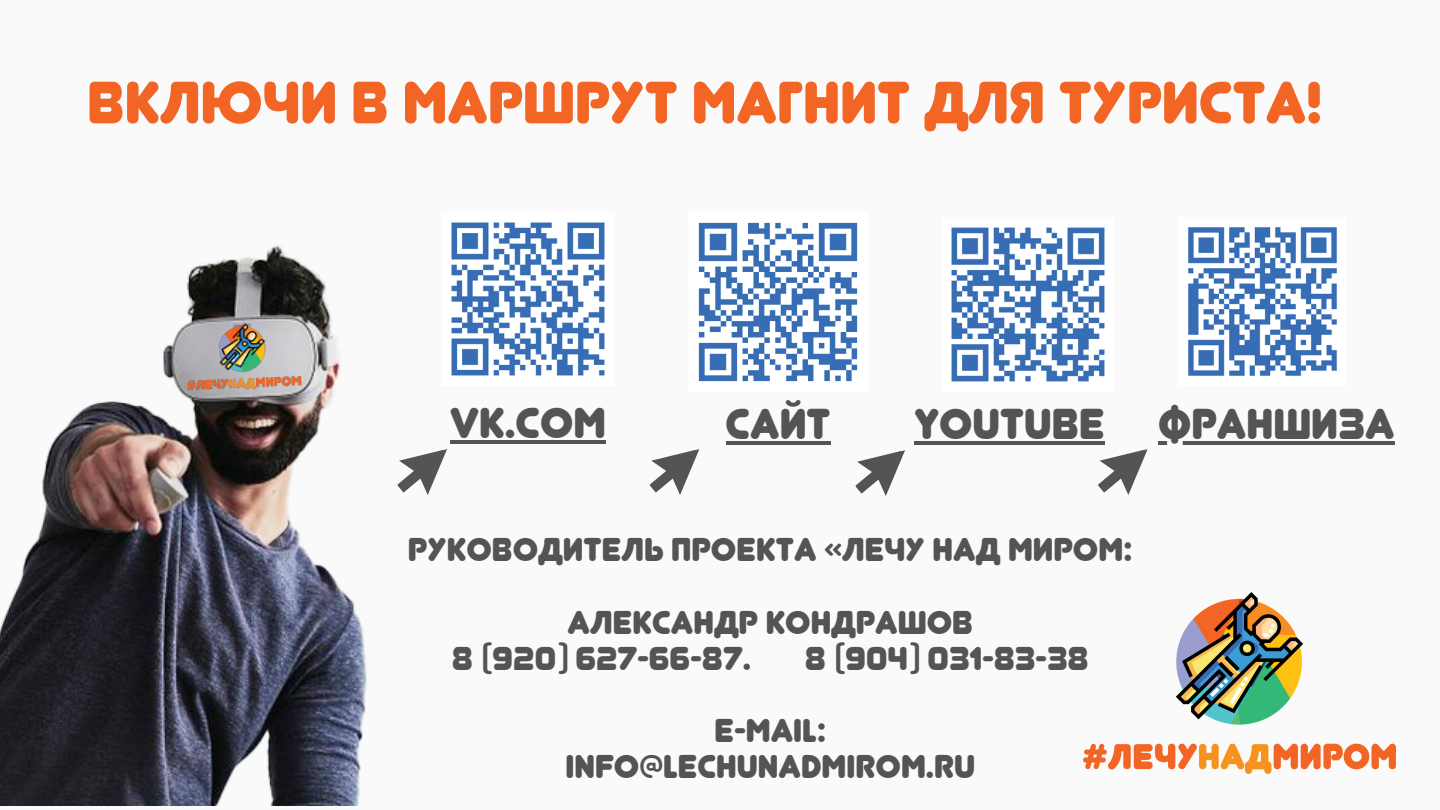
<style>
.page{position:relative;width:1440px;height:810px;background:#f9faf9}
.page>*{position:absolute;margin:0;border:0;box-sizing:border-box;transform-origin:0 0}
.t1{font:59.1px "Junegull";color:#f26524}
.t2{font:43px "Junegull";color:#545454}
.t3{font:32.9px/72.3px "Junegull";color:#545454;text-align:center}
</style>
<div class="page">
<img style="left:1083px;top:592px;width:313px;height:182px">
<img style="left:0;top:245px;width:367px;height:560px">
<img style="left:185px;top:321px;width:117px;height:71px">
<img style="left:451px;top:222px;width:154px;height:154px">
<img style="left:698px;top:222px;width:160px;height:160px">
<img style="left:1188px;top:227px;width:149px;height:149px">
<img style="left:951px;top:227px;width:154px;height:155px">
<hr style="left:726px;top:441px;width:105px;height:4px;background:#545454">
<hr style="left:1158px;top:441px;width:237px;height:4px;background:#545454">
<hr style="left:914px;top:441px;width:191px;height:4px;background:#545454">
<svg style="left:397px;top:449px;width:50px;height:46px"></svg>
<svg style="left:650px;top:449px;width:49px;height:46px"></svg>
<svg style="left:855px;top:450px;width:50px;height:46px"></svg>
<svg style="left:1098px;top:449px;width:50px;height:46px"></svg>
<hr style="left:450px;top:440px;width:156px;height:4px;background:#545454">
<h1 class="t1" style="left:87px;top:67px;width:1237px">ВКЛЮЧИ В МАРШРУТ МАГНИТ ДЛЯ ТУРИСТА!</h1>
<h2 class="t2" style="left:450px;top:397px;width:157px">VK.COM</h2>
<h2 class="t2" style="left:726px;top:398px;width:106px">САЙТ</h2>
<h2 class="t2" style="left:914px;top:398px;width:482px">YOUTUBE ФРАНШИЗА</h2>
<p class="t3" style="left:408px;top:514px;width:726px">РУКОВОДИТЕЛЬ ПРОЕКТА «ЛЕЧУ НАД МИРОМ:<br>АЛЕКСАНДР КОНДРАШОВ</p>
<p class="t3" style="left:452px;top:622px;width:301px">8 (920) 627-66-87.</p>
<p class="t3" style="left:715px;top:622px;width:376px;text-align:left;text-indent:90px">8 (904) 031-83-38<br>E-MAIL:</p>
<p class="t3" style="left:565px;top:731px;width:411px">INFO@LECHUNADMIROM.RU</p>
</div>
